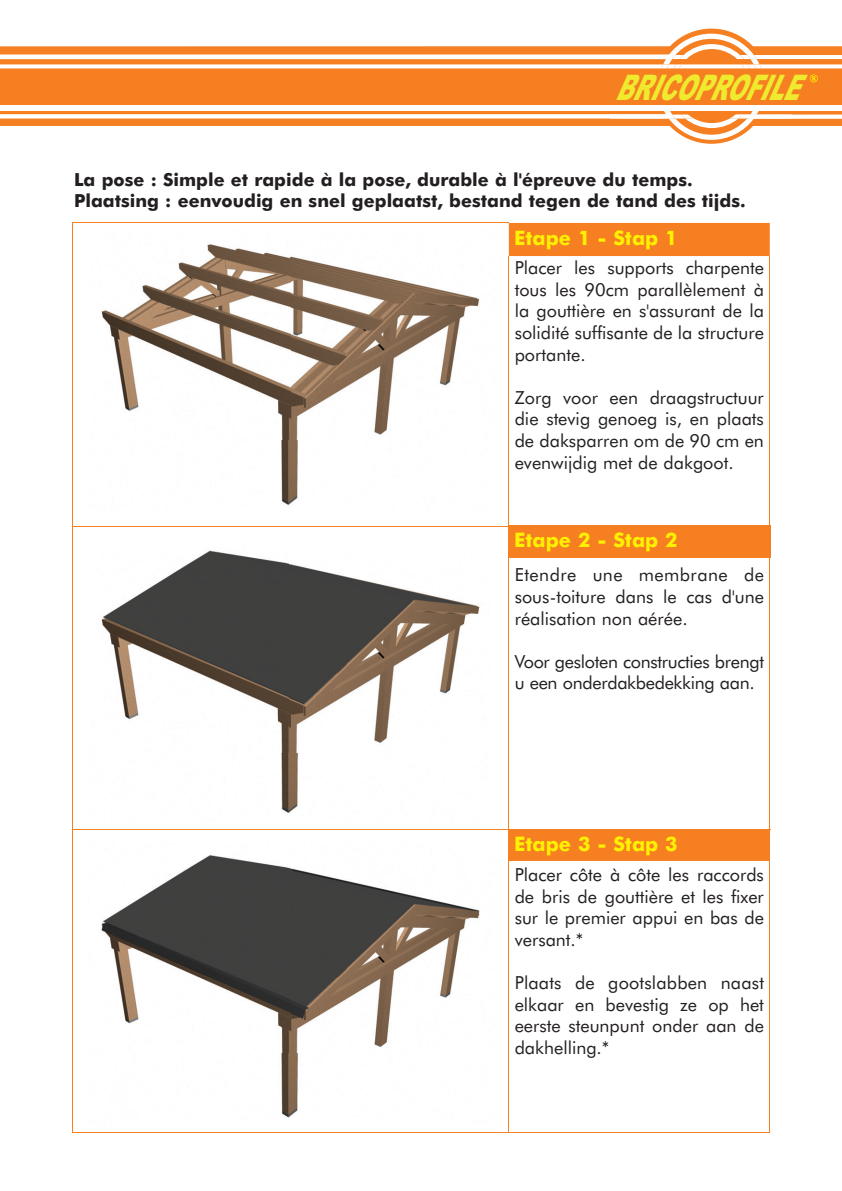
<style>
.page{position:relative;width:842px;height:1191px;background:#fff}
.page>*{position:absolute;margin:0;border:0;box-sizing:border-box;transform-origin:0 0}
.t1{font:italic 900 35.2px "Arial";color:#efea2d;scale:.62 1}
.t2{font:700 20px "Futura BT";color:#fff101}
.t3{font:18px/21.6px "Futura BT";color:#231f20;text-align:justify}
.t4{font:700 18px/21.6px "Futura BT";color:#231f20}
.t5{font:18px/21.6px "Futura BT";letter-spacing:-.02em;color:#231f20}
</style>
<div class="page">
<svg style="left:509px;top:223px;width:261px;height:333px"></svg>
<div style="left:509px;top:829px;width:261px;height:31px;background:#f57f21"></div>
<hr style="left:72px;top:223px;width:437px;height:1px;background:#f57f21">
<hr style="left:72px;top:223px;width:1px;height:303px;background:#f57f21">
<hr style="left:508px;top:256px;width:1px;height:270px;background:#f57f21">
<hr style="left:769px;top:256px;width:1px;height:269px;background:#f57f21">
<hr style="left:72px;top:526px;width:437px;height:1px;background:#f57f21">
<hr style="left:72px;top:526px;width:1px;height:303px;background:#f57f21">
<hr style="left:508px;top:557px;width:1px;height:272px;background:#f57f21">
<hr style="left:769px;top:557px;width:1px;height:272px;background:#f57f21">
<hr style="left:72px;top:829px;width:437px;height:1px;background:#f57f21">
<hr style="left:72px;top:829px;width:1px;height:31px;background:#f57f21">
<hr style="left:508px;top:829px;width:1px;height:31px;background:#f57f21">
<hr style="left:72px;top:860px;width:1px;height:272px;background:#f57f21">
<hr style="left:508px;top:860px;width:262px;height:1px;background:#f57f21">
<hr style="left:508px;top:860px;width:1px;height:272px;background:#f57f21">
<hr style="left:769px;top:860px;width:1px;height:272px;background:#f57f21">
<hr style="left:72px;top:1132px;width:698px;height:1px;background:#f57f21">
<hr style="left:508px;top:525px;width:262px;height:2px;background:#f57f21">
<svg style="left:508px;top:527px;width:1px;height:29px"></svg>
<svg style="left:769px;top:527px;width:1px;height:29px"></svg>
<hr style="left:508px;top:556px;width:262px;height:1px;background:#f57f21">
<img style="left:101px;top:244px;width:379px;height:261px">
<img style="left:101px;top:550px;width:379px;height:263px">
<img style="left:101px;top:855px;width:379px;height:263px">
<div style="left:654px;top:29px;width:115px;height:115px;background:#f57f21;border-radius:50%"></div>
<div style="left:0;top:68px;width:842px;height:37px;background:#f57f21"></div>
<svg style="left:0;top:34px;width:842px;height:34px"></svg>
<svg style="left:0;top:111px;width:842px;height:29px"></svg>
<div style="left:0;top:105px;width:842px;height:6px;background:#fff"></div>
<svg style="left:810px;top:74px;width:8px;height:8px"></svg>
<h1 class="t1" style="left:615px;top:67px;width:297px">BRICOPROFILE</h1>
<p class="t4" style="left:74px;top:169px;width:673px">La pose : Simple et rapide à la pose, durable à l'épreuve du temps.<br>Plaatsing : eenvoudig en snel geplaatst, bestand tegen de tand des tijds.</p>
<p class="t2" style="left:514px;top:228px;width:165px">Etape 1 - Stap 1</p>
<p class="t3" style="left:515px;top:258px;width:251px">Placer les supports charpente tous les 90cm parallèlement à la gouttière en s'assurant de la solidité suffisante de la structure portante.</p>
<p class="t3" style="left:515px;top:388px;width:251px">Zorg voor een draagstructuur die stevig genoeg is, en plaats de daksparren om de 90 cm en evenwijdig met de dakgoot.</p>
<p class="t2" style="left:514px;top:530px;width:165px">Etape 2 - Stap 2</p>
<p class="t3" style="left:515px;top:565px;width:251px">Etendre une membrane de sous-toiture dans le cas d'une réalisation non aérée.</p>
<p class="t5" style="left:515px;top:651px;width:251px">Voor gesloten constructies brengt u een onderdakbedekking aan.</p>
<p class="t2" style="left:514px;top:834px;width:165px">Etape 3 - Stap 3</p>
<p class="t3" style="left:515px;top:865px;width:251px">Placer côte à côte les raccords de bris de gouttière et les fixer sur le premier appui en bas de versant.*</p>
<p class="t3" style="left:515px;top:973px;width:251px">Plaats de gootslabben naast elkaar en bevestig ze op het eerste steunpunt onder aan de dakhelling.*</p>
</div>
